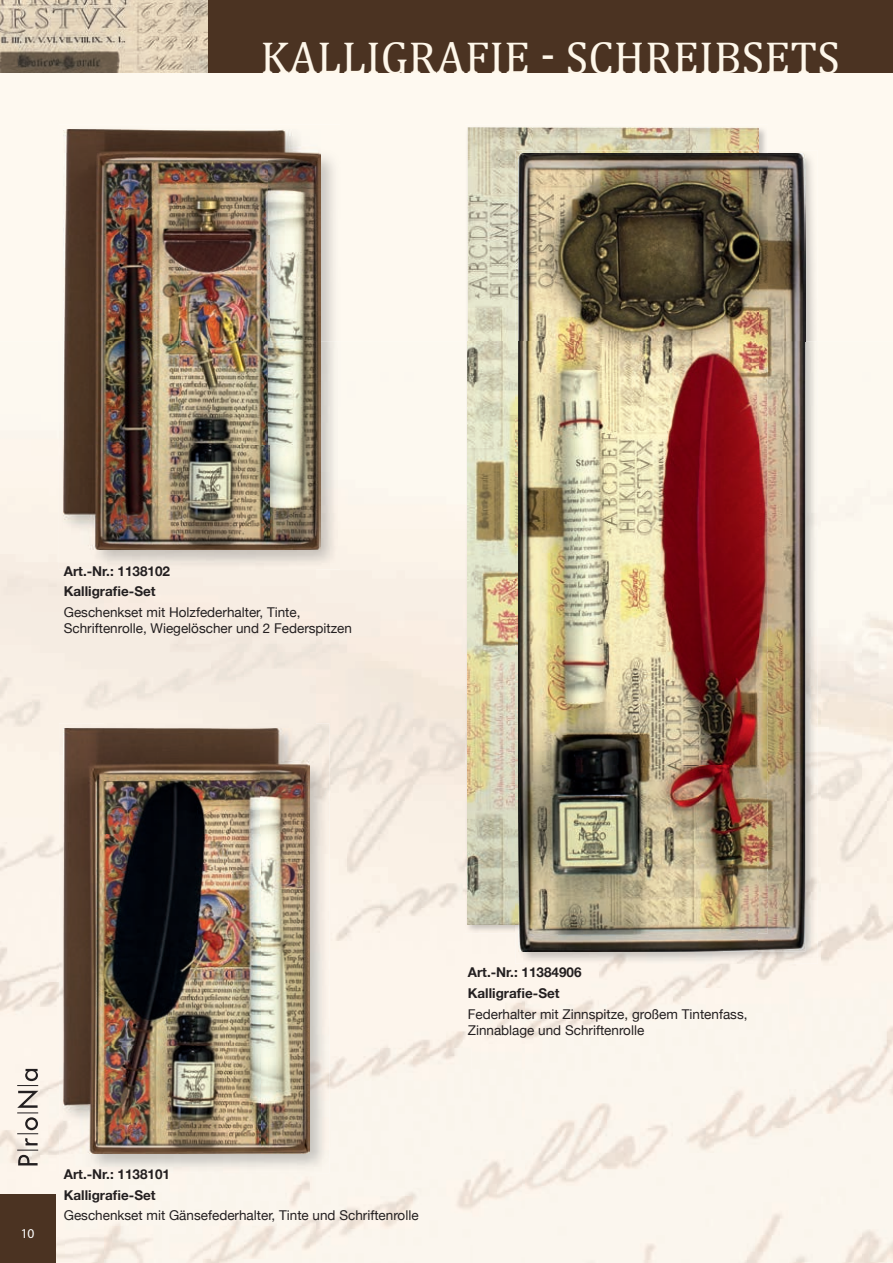
<style>
.page{position:relative;width:893px;height:1263px;background:#fff}
.page>*{position:absolute;margin:0;border:0;box-sizing:border-box;transform-origin:0 0}
.t1{font:45px "Cambria";letter-spacing:.005em;color:#fef7ea}
.t2{font:13.5px/16.2px "Helvetica Neue";color:#231f20}
.t3{font:700 13.5px/20.7px "Helvetica Neue";color:#231f20}
.t4{font:13.5px "Myriad Pro";color:#fff}
</style>
<div class="page">
<div style="left:0;top:72px;width:893px;height:269px;background:#fef9f0"></div>
<img style="left:0;top:341px;width:104px;height:922px">
<div style="left:207px;top:0;width:686px;height:72px;background:#4b3322"></div>
<img style="left:0;top:0;width:207px;height:72px">
<div style="left:0;top:1195px;width:55px;height:68px;background:#4b3322"></div>
<svg style="left:17px;top:1069px;width:21px;height:96px;background:#c5beb7"></svg>
<img style="left:465px;top:125px;width:303px;height:216px">
<img style="left:465px;top:341px;width:51px;height:592px">
<img style="left:468px;top:127px;width:291px;height:798px">
<img style="left:59px;top:723px;width:270px;height:450px">
<img style="left:64px;top:728px;width:246px;height:425px">
<img style="left:59px;top:124px;width:281px;height:445px">
<img style="left:64px;top:129px;width:256px;height:421px">
<img style="left:768px;top:150px;width:50px;height:191px">
<img style="left:516px;top:341px;width:302px;height:623px">
<svg style="left:759px;top:150px;width:9px;height:3px"></svg>
<svg style="left:516px;top:925px;width:2px;height:8px"></svg>
<img style="left:516px;top:150px;width:243px;height:191px">
<img style="left:518px;top:153px;width:287px;height:188px">
<img style="left:758px;top:341px;width:47px;height:611px">
<img style="left:518px;top:933px;width:240px;height:19px">
<img style="left:718px;top:341px;width:50px;height:592px">
<img style="left:518px;top:925px;width:200px;height:8px">
<h1 class="t1" style="left:261px;top:32px;width:581px">KALLIGRAFIE - SCHREIBSETS</h1>
<p class="t3" style="left:64px;top:561px;width:108px">Art.-Nr.: 1138102<br>Kalligrafie-Set</p>
<p class="t2" style="left:64px;top:605px;width:290px">Geschenkset mit Holzfederhalter, Tinte,<br>Schriftenrolle, Wiegelöscher und 2 Federspitzen</p>
<p class="t3" style="left:468px;top:963px;width:115px">Art.-Nr.: 11384906<br>Kalligrafie-Set</p>
<p class="t2" style="left:468px;top:1007px;width:281px">Federhalter mit Zinnspitze, großem Tintenfass,<br>Zinnablage und Schriftenrolle</p>
<p class="t4" style="left:21px;top:1225px;width:15px">10</p>
<p class="t3" style="left:64px;top:1164px;width:108px">Art.-Nr.: 1138101<br>Kalligrafie-Set</p>
<p class="t2" style="left:64px;top:1208px;width:356px">Geschenkset mit Gänsefederhalter, Tinte und Schriftenrolle</p>
</div>
